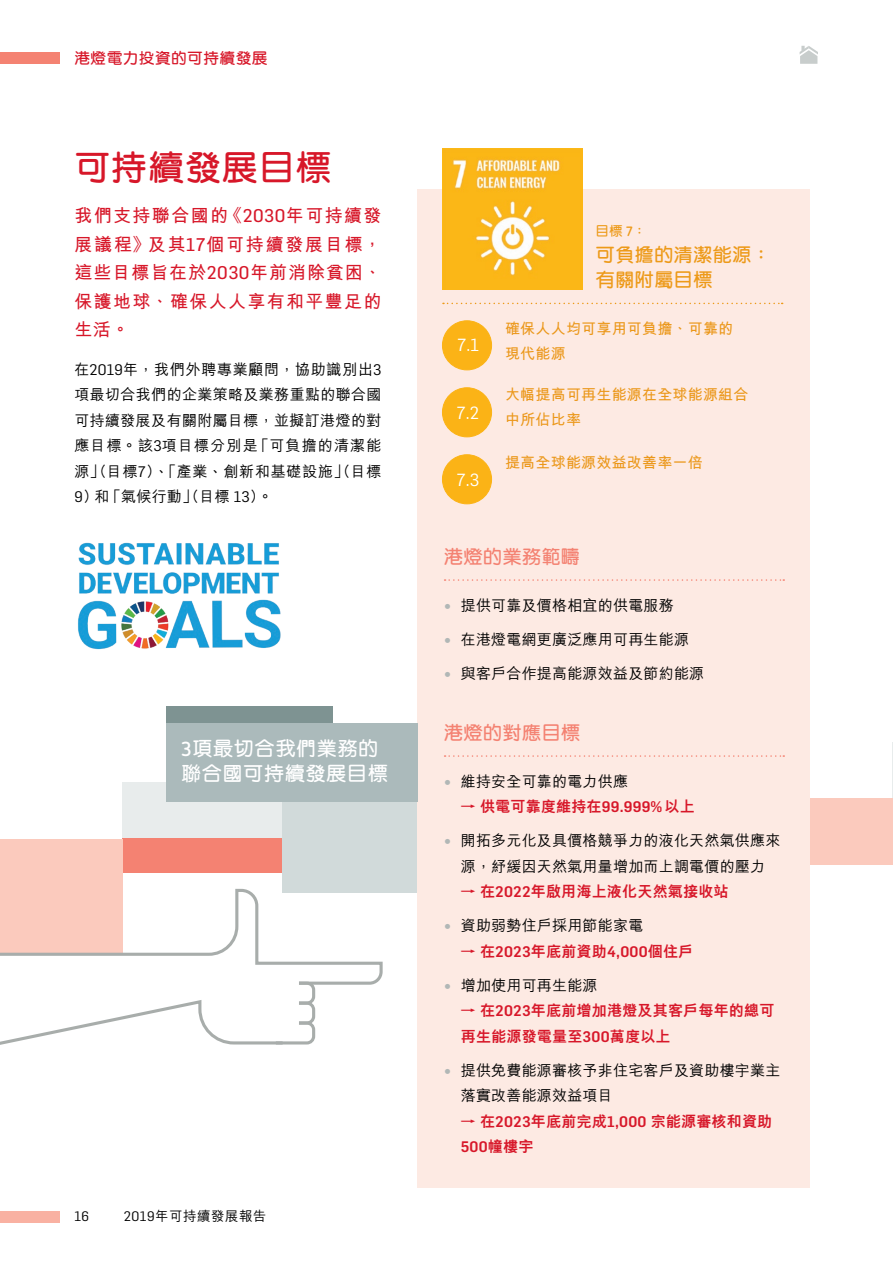
<style>
.page{position:relative;width:893px;height:1263px;background:#fff}
.page>*{position:absolute;margin:0;border:0;box-sizing:border-box;transform-origin:0 0}
.t1{font:600 36px "M Yuen HK";letter-spacing:.025em;color:#d71729}
.t2{font:600 20.25px/25.5px "M Yuen HK";letter-spacing:.025em;color:#fff}
.t3{font:600 19.5px/25.5px "M Yuen HK";color:#ed9a19}
.t4{font:600 19.5px "M Yuen HK";color:#f48272}
.t5{font:700 18px/28.5px "M Hei HK";letter-spacing:.075em;color:#d71729;text-align:justify}
.t6{font:17.25px "Flama";color:#fff}
.t7{font:600 15.75px "M Yuen HK";letter-spacing:.025em;color:#d71729}
.t8{font:500 15px/25.5px "M Hei HK";letter-spacing:.015em;color:#000;text-align:justify}
.t9{font:800 15px/25.5px "M Hei HK";letter-spacing:.015em;color:#d71729}
.t10{font:700 15px/25.5px "M Hei HK";letter-spacing:.015em;color:#eb9719}
.t11{font:500 15px "Flama";color:#d71729}
.t12{font:500 13.5px "M Hei HK";letter-spacing:.035em;color:#000}
.t13{font:600 13.5px "M Yuen HK";color:#ed9a19}
.t14{font:13.5px "Flama";color:#000}
.s1{font-family:"Flama Basic";font-weight:400}
.s2{font-family:"Flama";font-weight:400}
.s3{font-family:"Netto OT";font-weight:700}
.s4{font-family:"Flama";font-weight:600;font-size:18px;color:#b1b7b6}
.s5{font-family:"Flama";font-weight:500}
.s6{font-family:"M Hei HK";font-weight:800}
</style>
<div class="page">
<div style="left:807px;top:798px;width:86px;height:67px;background:#fbcabd"></div>
<div style="left:122px;top:782px;width:159px;height:77px;background:#e8ecec"></div>
<div style="left:122px;top:838px;width:168px;height:35px;background:#f48272"></div>
<div style="left:282px;top:801px;width:150px;height:92px;background:#d1dada"></div>
<div style="left:418px;top:190px;width:392px;height:998px;background:#fdeae3"></div>
<div style="left:166px;top:706px;width:167px;height:21px;background:#7e9392"></div>
<div style="left:166px;top:723px;width:252px;height:78px;background:#abbabb"></div>
<div style="left:0;top:838px;width:122px;height:114px;background:#fbcabd"></div>
<svg style="left:0;top:887px;width:383px;height:158px"></svg>
<svg style="left:800px;top:46px;width:18px;height:18px"></svg>
<img style="left:78px;top:542px;width:203px;height:108px">
<svg style="left:445px;top:579px;width:339px;height:2px"></svg>
<svg style="left:445px;top:755px;width:339px;height:2px"></svg>
<div style="left:442px;top:321px;width:50px;height:49px;background:#fbb316;border-radius:50%"></div>
<div style="left:442px;top:321px;width:50px;height:49px;border:1px solid #fbb316;border-radius:50%"></div>
<div style="left:442px;top:388px;width:50px;height:49px;background:#fbb316;border-radius:50%"></div>
<div style="left:442px;top:387px;width:50px;height:50px;border:1px solid #fbb316;border-radius:50%"></div>
<div style="left:442px;top:455px;width:50px;height:49px;background:#fbb316;border-radius:50%"></div>
<div style="left:442px;top:454px;width:50px;height:50px;border:1px solid #fbb316;border-radius:50%"></div>
<svg style="left:443px;top:303px;width:340px;height:1px"></svg>
<img style="left:442px;top:149px;width:141px;height:140px">
<div style="left:0;top:1211px;width:60px;height:12px;background:#f9b1a2"></div>
<div style="left:0;top:52px;width:60px;height:12px;background:#f48272"></div>
<p class="t7" style="left:74px;top:51px;width:195px">港燈電力投資的可持續發展</p>
<h1 class="t1" style="left:74px;top:150px;width:259px">可持續發展目標</h1>
<p class="t5" style="left:74px;top:200px;width:309px">我們支持聯合國的《<span class="s1">2030</span>年可持續發展議程》及其<span class="s1">17</span>個可持續發展目標，這些目標旨在於<span class="s1">2030</span>年前消除貧困、保護地球、確保人人享有和平豐足的生活。</p>
<p class="t8" style="left:74px;top:355px;width:309px">在<span class="s2">2019</span>年，我們外聘專業顧問，協助識別出<span class="s2">3</span>項最切合我們的企業策略及業務重點的聯合國可持續發展及有關附屬目標，並擬訂港燈的對應目標。該<span class="s2">3</span>項目標分別是「可負擔的清潔能源」（目標<span class="s2">7</span>）、「產業、創新和基礎設施」（目標<span class="s2">9</span>）和「氣候行動」（目標 <span class="s2">13</span>）。</p>
<h2 class="t2" style="left:181px;top:735px;width:208px"><span class="s3">3</span>項最切合我們業務的聯合國可持續發展目標</h2>
<p class="t14" style="left:74px;top:1207px;width:16px">16</p>
<p class="t12" style="left:124px;top:1206px;width:144px"><span class="s2">2019</span>年可持續發展報告</p>
<p class="t6" style="left:457px;top:333px;width:24px">7.1</p>
<p class="t6" style="left:456px;top:401px;width:24px">7.2</p>
<p class="t6" style="left:456px;top:468px;width:24px">7.3</p>
<p class="t13" style="left:595px;top:225px;width:52px">目標 <span class="s3">7</span>：</p>
<h3 class="t3" style="left:595px;top:242px;width:177px">可負擔的清潔能源：有關附屬目標</h3>
<p class="t10" style="left:505px;top:314px;width:230px">確保人人均可享用可負擔、可靠的現代能源</p>
<p class="t10" style="left:505px;top:380px;width:245px">大幅提高可再生能源在全球能源組合中所佔比率</p>
<p class="t10" style="left:505px;top:448px;width:199px">提高全球能源效益改善率一倍</p>
<h3 class="t4" style="left:444px;top:547px;width:138px">港燈的業務範疇</h3>
<p class="t8" style="left:444px;top:591px;width:231px"><span class="s4">•</span> 提供可靠及價格相宜的供電服務</p>
<p class="t8" style="left:444px;top:625px;width:247px"><span class="s4">•</span> 在港燈電網更廣泛應用可再生能源</p>
<p class="t8" style="left:444px;top:659px;width:262px"><span class="s4">•</span> 與客戶合作提高能源效益及節約能源</p>
<h3 class="t4" style="left:444px;top:723px;width:138px">港燈的對應目標</h3>
<p class="t8" style="left:444px;top:767px;width:186px"><span class="s4">•</span> 維持安全可靠的電力供應</p>
<p class="t9" style="left:461px;top:794px;width:235px">→ 供電可靠度維持在<span class="s5">99.999%</span>以上</p>
<p class="t8" style="left:444px;top:827px;width:338px;text-align:center"><span class="s4">•</span> 開拓多元化及具價格競爭力的液化天然氣供應來源，紓緩因天然氣用量增加而上調電價的壓力</p>
<p class="t9" style="left:461px;top:879px;width:269px">→ 在<span class="s5">2022</span>年啟用海上液化天然氣接收站</p>
<p class="t8" style="left:444px;top:912px;width:201px"><span class="s4">•</span> 資助弱勢住戶採用節能家電</p>
<p class="t9" style="left:461px;top:938px;width:234px">→ 在<span class="s5">2023</span>年底前資助<span class="s5">4,000</span>個住戶</p>
<p class="t8" style="left:444px;top:971px;width:155px"><span class="s4">•</span> 增加使用可再生能源</p>
<p class="t9" style="left:461px;top:998px;width:315px">→ 在<span class="s5">2023</span>年底前增加港燈及其客戶每年的總可再生能源發電量至<span class="s5">300</span>萬度以上</p>
<p class="t8" style="left:461px;top:1056px;width:321px;text-indent:-17px"><span class="s4">•</span> 提供免費能源審核予非住宅客戶及資助樓宇業主落實改善能源效益項目</p>
<p class="t9" style="left:461px;top:1108px;width:313px">→ 在<span class="s5">2023</span>年底前完成<span class="s5">1,000</span> 宗能源審核和資助</p>
<p class="t11" style="left:461px;top:1136px;width:74px">500<span class="s6">幢樓宇</span></p>
</div>
